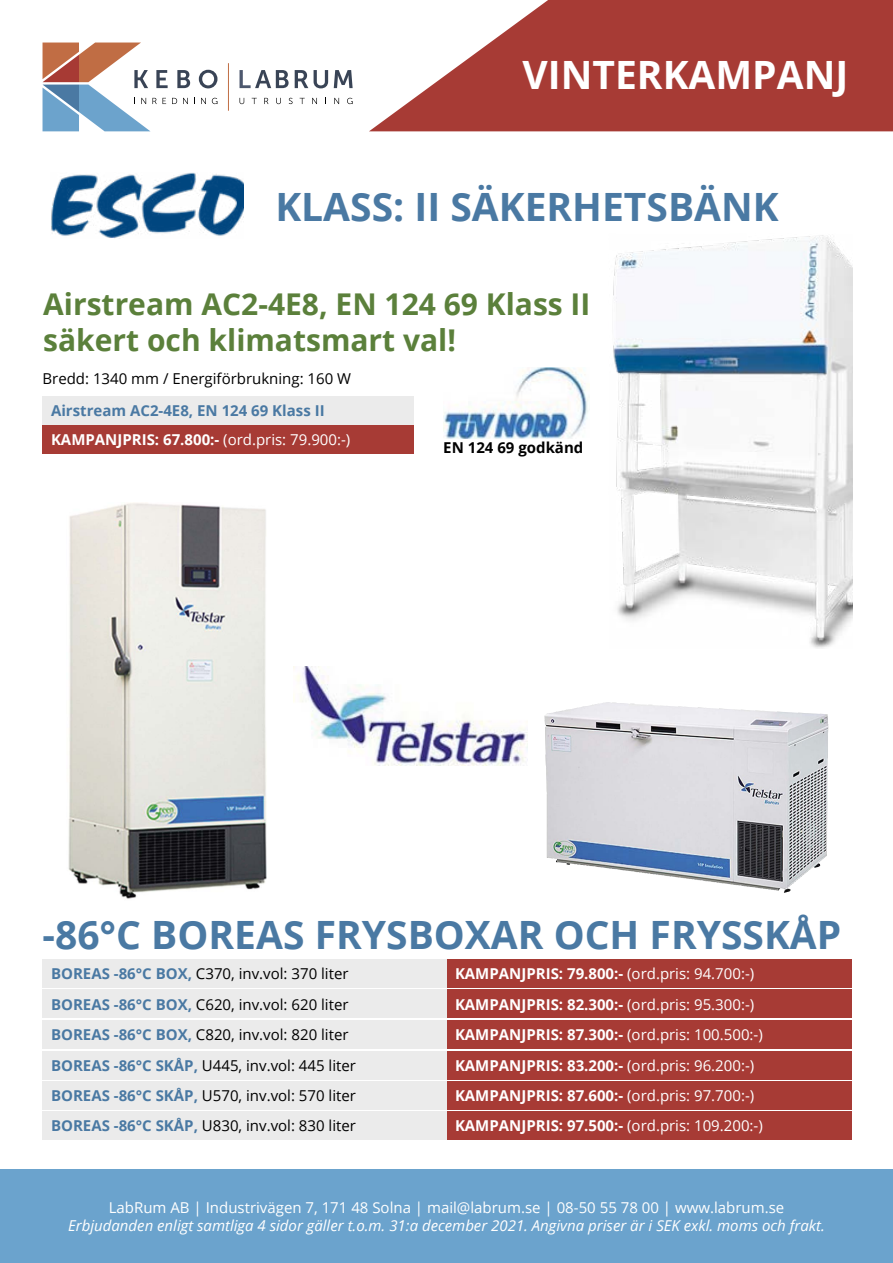
<style>
.page{position:relative;width:893px;height:1263px;background:#fff}
.page>*{position:absolute;margin:0;border:0;box-sizing:border-box;transform-origin:0 0}
.t1{font:700 39px "Open Sans";color:#4a79a3}
.t2{font:700 39px "Open Sans";color:#fff}
.t3{font:700 30px/36px "Open Sans";color:#5b803b}
.t4{font:15px "Open Sans";color:#000}
.t5{font:700 15px "Open Sans";color:#fff}
.t6{font:italic 15px "Open Sans";color:#fff}
.t7{font:15px "Open Sans";color:#fff}
.t8{font:700 15px/28.5px "Open Sans";color:#4a79a3}
.t9{font:700 15px "Open Sans";color:#000}
.s1{color:#fff}
.s2{font-weight:400;color:#fff}
.s3{font-weight:700;color:#4a79a3}
.s4{font-weight:400}
</style>
<div class="page">
<img style="left:613px;top:235px;width:240px;height:414px">
<svg style="left:369px;top:0;width:524px;height:131px;fill:#a73b35"></svg>
<hr style="left:228px;top:63px;width:1px;height:48px;background:#c06d44">
<svg style="left:43px;top:43px;width:174px;height:88px"></svg>
<svg style="left:240px;top:70px;width:49px;height:18px"></svg>
<svg style="left:295px;top:70px;width:13px;height:18px"></svg>
<svg style="left:314px;top:70px;width:14px;height:18px"></svg>
<svg style="left:334px;top:70px;width:19px;height:18px"></svg>
<svg style="left:240px;top:98px;width:4px;height:6px"></svg>
<svg style="left:252px;top:98px;width:5px;height:6px"></svg>
<svg style="left:264px;top:98px;width:4px;height:6px"></svg>
<svg style="left:276px;top:98px;width:5px;height:6px"></svg>
<svg style="left:289px;top:98px;width:4px;height:6px"></svg>
<svg style="left:300px;top:98px;width:5px;height:6px"></svg>
<svg style="left:312px;top:98px;width:5px;height:6px"></svg>
<svg style="left:334px;top:98px;width:5px;height:6px"></svg>
<svg style="left:347px;top:98px;width:6px;height:6px"></svg>
<div style="left:43px;top:396px;width:370px;height:29px;background:#ebebeb"></div>
<div style="left:43px;top:425px;width:370px;height:28px;background:#a73b35"></div>
<img style="left:51px;top:172px;width:192px;height:67px">
<img style="left:443px;top:368px;width:147px;height:71px">
<div style="left:0;top:1170px;width:893px;height:93px;background:#6ba3cd"></div>
<img style="left:544px;top:702px;width:284px;height:191px">
<img style="left:68px;top:503px;width:198px;height:396px">
<img style="left:293px;top:666px;width:234px;height:99px">
<div style="left:447px;top:959px;width:404px;height:28px;background:#a73b35"></div>
<div style="left:43px;top:959px;width:404px;height:28px;background:#ebebeb"></div>
<div style="left:447px;top:990px;width:404px;height:28px;background:#a73b35"></div>
<div style="left:43px;top:990px;width:404px;height:28px;background:#ebebeb"></div>
<div style="left:447px;top:1020px;width:404px;height:29px;background:#a73b35"></div>
<div style="left:43px;top:1020px;width:404px;height:29px;background:#ebebeb"></div>
<div style="left:447px;top:1051px;width:404px;height:28px;background:#a73b35"></div>
<div style="left:43px;top:1051px;width:404px;height:28px;background:#ebebeb"></div>
<div style="left:447px;top:1081px;width:404px;height:28px;background:#a73b35"></div>
<div style="left:43px;top:1081px;width:404px;height:28px;background:#ebebeb"></div>
<div style="left:447px;top:1111px;width:404px;height:29px;background:#a73b35"></div>
<div style="left:43px;top:1111px;width:404px;height:29px;background:#ebebeb"></div>
<h1 class="t2" style="left:523px;top:47px;width:327px">VINTERKAMPANJ</h1>
<h1 class="t1" style="left:275px;top:179px;width:505px">KLASS: II SÄKERHETSBÄNK</h1>
<h2 class="t3" style="left:43px;top:285px;width:549px">Airstream AC2-4E8, EN 124 69 Klass II säkert och klimatsmart val!</h2>
<p class="t4" style="left:43px;top:368px;width:310px">Bredd: 1340 mm / Energiförbrukning: 160 W</p>
<p class="t8" style="left:51px;top:396px;width:301px">Airstream AC2-4E8, EN 124 69 Klass II<br><span class="s1">KAMPANJPRIS: 67.800:-</span> <span class="s2">(ord.pris: 79.900:-)</span></p>
<p class="t9" style="left:443px;top:437px;width:142px">EN 124 69 godkänd</p>
<h1 class="t1" style="left:43px;top:907px;width:800px">-86°C BOREAS FRYSBOXAR OCH FRYSSKÅP</h1>
<p class="t4" style="left:51px;top:963px;width:299px"><span class="s3">BOREAS -86°C BOX,</span> C370, inv.vol: 370 liter</p>
<p class="t5" style="left:455px;top:963px;width:301px">KAMPANJPRIS: 79.800:- <span class="s4">(ord.pris: 94.700:-)</span></p>
<p class="t4" style="left:51px;top:994px;width:299px"><span class="s3">BOREAS -86°C BOX,</span> C620, inv.vol: 620 liter</p>
<p class="t5" style="left:455px;top:993px;width:301px">KAMPANJPRIS: 82.300:- <span class="s4">(ord.pris: 95.300:-)</span></p>
<p class="t4" style="left:51px;top:1024px;width:299px"><span class="s3">BOREAS -86°C BOX,</span> C820, inv.vol: 820 liter</p>
<p class="t5" style="left:455px;top:1024px;width:309px">KAMPANJPRIS: 87.300:- <span class="s4">(ord.pris: 100.500:-)</span></p>
<p class="t4" style="left:51px;top:1055px;width:306px"><span class="s3">BOREAS -86°C SKÅP,</span> U445, inv.vol: 445 liter</p>
<p class="t5" style="left:455px;top:1055px;width:301px">KAMPANJPRIS: 83.200:- <span class="s4">(ord.pris: 96.200:-)</span></p>
<p class="t4" style="left:51px;top:1085px;width:306px"><span class="s3">BOREAS -86°C SKÅP,</span> U570, inv.vol: 570 liter</p>
<p class="t5" style="left:455px;top:1085px;width:301px">KAMPANJPRIS: 87.600:- <span class="s4">(ord.pris: 97.700:-)</span></p>
<p class="t4" style="left:51px;top:1116px;width:306px"><span class="s3">BOREAS -86°C SKÅP,</span> U830, inv.vol: 830 liter</p>
<p class="t5" style="left:455px;top:1115px;width:309px">KAMPANJPRIS: 97.500:- <span class="s4">(ord.pris: 109.200:-)</span></p>
<p class="t7" style="left:109px;top:1197px;width:677px">LabRum AB | Industrivägen 7, 171 48 Solna | mail@labrum.se | 08-50 55 78 00 | www.labrum.se</p>
<p class="t6" style="left:68px;top:1215px;width:758px">Erbjudanden enligt samtliga 4 sidor gäller t.o.m. 31:a december 2021. Angivna priser är i SEK exkl. moms och frakt.</p>
</div>
